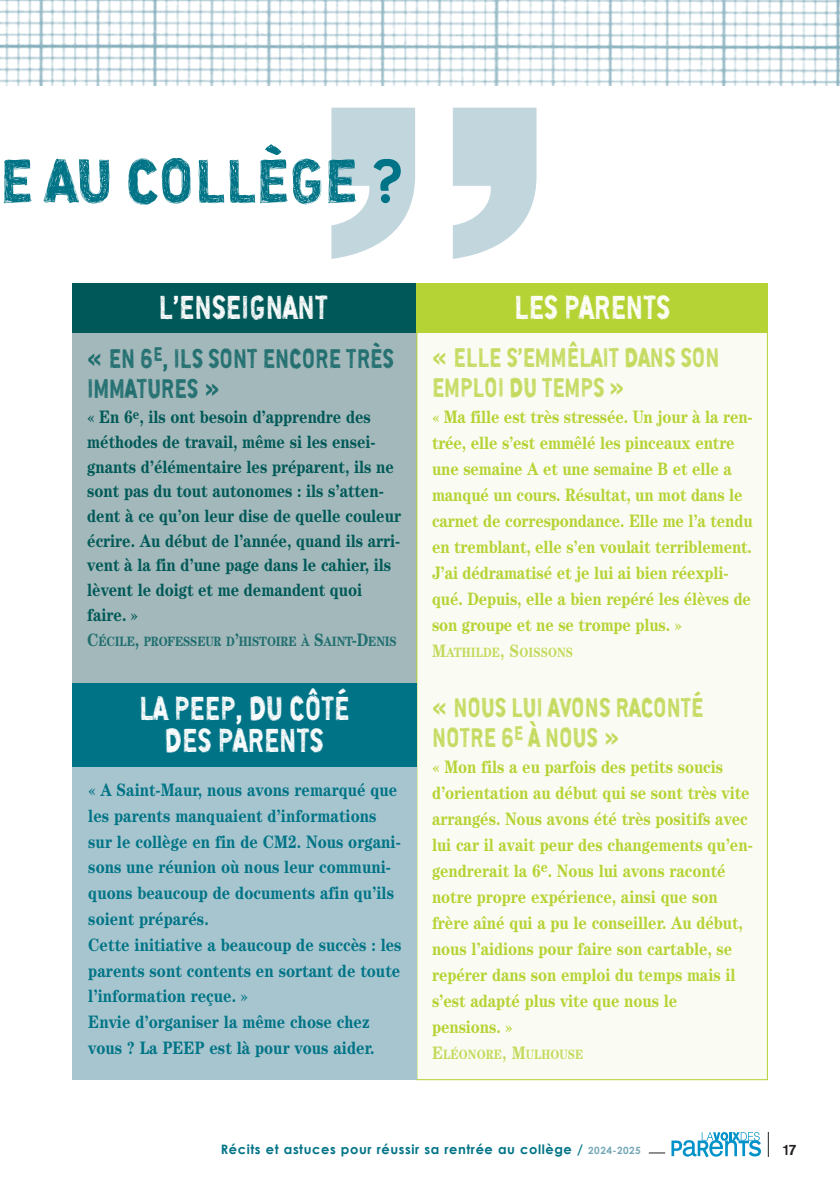
<style>
.page{position:relative;width:840px;height:1191px;background:#fff}
.page>*{position:absolute;margin:0;border:0;box-sizing:border-box;transform-origin:0 0}
.t1{font:800 420px "Helvetica Neue LT Pro";color:#c2d6de;scale:1.25 1}
.t2{font:700 68px "FBF";color:#007486}
.t3{font:700 37px/32px "FBF";letter-spacing:.005em;color:#fff;text-align:center;scale:.85 1}
.t4{font:700 30px/30px "FBF";letter-spacing:.005em;color:#c3da5d;scale:.85 1}
.t5{font:700 30px/30px "FBF";letter-spacing:.005em;color:#206e6f;scale:.85 1}
.t6{font:700 18px/26px "Century";letter-spacing:-.005em;color:#b5d334;scale:.85 1}
.t7{font:700 18px/25.8px "Century";color:#007486;scale:.85 1}
.t8{font:700 18px/24.6px "Century";letter-spacing:-.005em;color:#005958;scale:.85 1}
.t9{font:15px "Mono Alphabet";color:#231f20}
.t10{font:700 13.6px "Century";letter-spacing:-.015em;color:#206e6f;scale:.85 1}
.t11{font:700 13.6px "Century";letter-spacing:.005em;color:#c3da5d;scale:.85 1}
.t12{font:700 13px "Century Gothic";letter-spacing:.045em;color:#007486}
.s1{font-size:18px}
.s2{font-size:10px;color:#74a8b6}
</style>
<div class="page">
<svg style="left:671px;top:1132px;width:89px;height:25px"></svg>
<svg style="left:648px;top:1152px;width:16px;height:1px"></svg>
<svg style="left:767px;top:1132px;width:1px;height:25px"></svg>
<img style="left:0;top:0;width:839px;height:85px">
<div style="left:72px;top:284px;width:344px;height:400px;background:#a3b8ba"></div>
<div style="left:72px;top:283px;width:344px;height:50px;background:#005958"></div>
<div style="left:417px;top:332px;width:349px;height:747px;background:#fafcf4"></div>
<div style="left:416px;top:283px;width:351px;height:50px;background:#b5d334"></div>
<div style="left:72px;top:698px;width:344px;height:382px;background:#a7c5cf"></div>
<div style="left:72px;top:683px;width:344px;height:84px;background:#007486"></div>
<h1 class="t1" style="left:302px;top:108px;width:212px">”</h1>
<h2 class="t2" style="left:0;top:141px;width:406px">E AU COLLÈGE ?</h2>
<h3 class="t3" style="left:158px;top:290px;width:200px">L’ENSEIGNANT</h3>
<h3 class="t5" style="left:87px;top:343px;width:362px">« EN 6<sup>E</sup>, ILS SONT ENCORE TRÈS<br>IMMATURES »</h3>
<p class="t8" style="left:87px;top:406px;width:370px">« En 6<sup>e</sup>, ils ont besoin d’apprendre des méthodes de travail, même si les ensei&shy;gnants d’élémentaire les préparent, ils ne sont pas du tout autonomes : ils s’atten&shy;dent à ce qu’on leur dise de quelle couleur écrire. Au début de l’année, quand ils arri&shy;vent à la fin d’une page dans le cahier, ils lèvent le doigt et me demandent quoi faire. »</p>
<p class="t10" style="left:87px;top:636px;width:365px"><span class="s1">C</span>ÉCILE<span class="s1">,</span> PROFESSEUR D<span class="s1">’</span>HISTOIRE À <span class="s1">S</span>AINT<span class="s1">-D</span>ENIS</p>
<h3 class="t3" style="left:139px;top:691px;width:248px">LA PEEP, DU CÔTÉ<br>DES PARENTS</h3>
<p class="t7" style="left:88px;top:778px;width:370px">« A Saint-Maur, nous avons remarqué que les parents manquaient d’informations sur le collège en fin de CM2. Nous organi&shy;sons une réunion où nous leur communi&shy;quons beaucoup de documents afin qu’ils soient préparés.<br>Cette initiative a beaucoup de succès : les parents sont contents en sortant de toute l’information reçue. »<br>Envie d’organiser la même chose chez vous ? La PEEP est là pour vous aider.</p>
<h3 class="t3" style="left:514px;top:290px;width:185px">LES PARENTS</h3>
<h3 class="t4" style="left:432px;top:342px;width:339px">« ELLE S’EMMÊLAIT DANS SON<br>EMPLOI DU TEMPS »</h3>
<p class="t6" style="left:432px;top:405px;width:378px">« Ma fille est très stressée. Un jour à la ren&shy;trée, elle s’est emmêlé les pinceaux entre une semaine A et une semaine B et elle a manqué un cours. Résultat, un mot dans le carnet de correspondance. Elle me l’a tendu en tremblant, elle s’en voulait terriblement.<br>J’ai dédramatisé et je lui ai bien réexpli&shy;qué. Depuis, elle a bien repéré les élèves de son groupe et ne se trompe plus. »</p>
<p class="t11" style="left:432px;top:648px;width:167px"><span class="s1">M</span>ATHILDE<span class="s1">, S</span>OISSONS</p>
<h3 class="t4" style="left:432px;top:692px;width:321px">« NOUS LUI AVONS RACONTÉ<br>NOTRE 6<sup>E</sup> À NOUS »</h3>
<p class="t6" style="left:432px;top:755px;width:378px">« Mon fils a eu parfois des petits soucis d’orientation au début qui se sont très vite arrangés. Nous avons été très positifs avec lui car il avait peur des changements qu’en&shy;gendrerait la 6<sup>e</sup>. Nous lui avons raconté notre propre expérience, ainsi que son frère aîné qui a pu le conseiller. Au début, nous l’aidions pour faire son cartable, se repérer dans son emploi du temps mais il s’est adapté plus vite que nous le<br>pensions. »</p>
<p class="t11" style="left:432px;top:1050px;width:179px"><span class="s1">E</span>LÉONORE<span class="s1">, M</span>ULHOUSE</p>
<p class="t12" style="left:221px;top:1140px;width:421px">Récits et astuces pour réussir sa rentrée au collège / <span class="s2">2024-2025</span></p>
<p class="t9" style="left:782px;top:1140px;width:15px">17</p>
</div>
